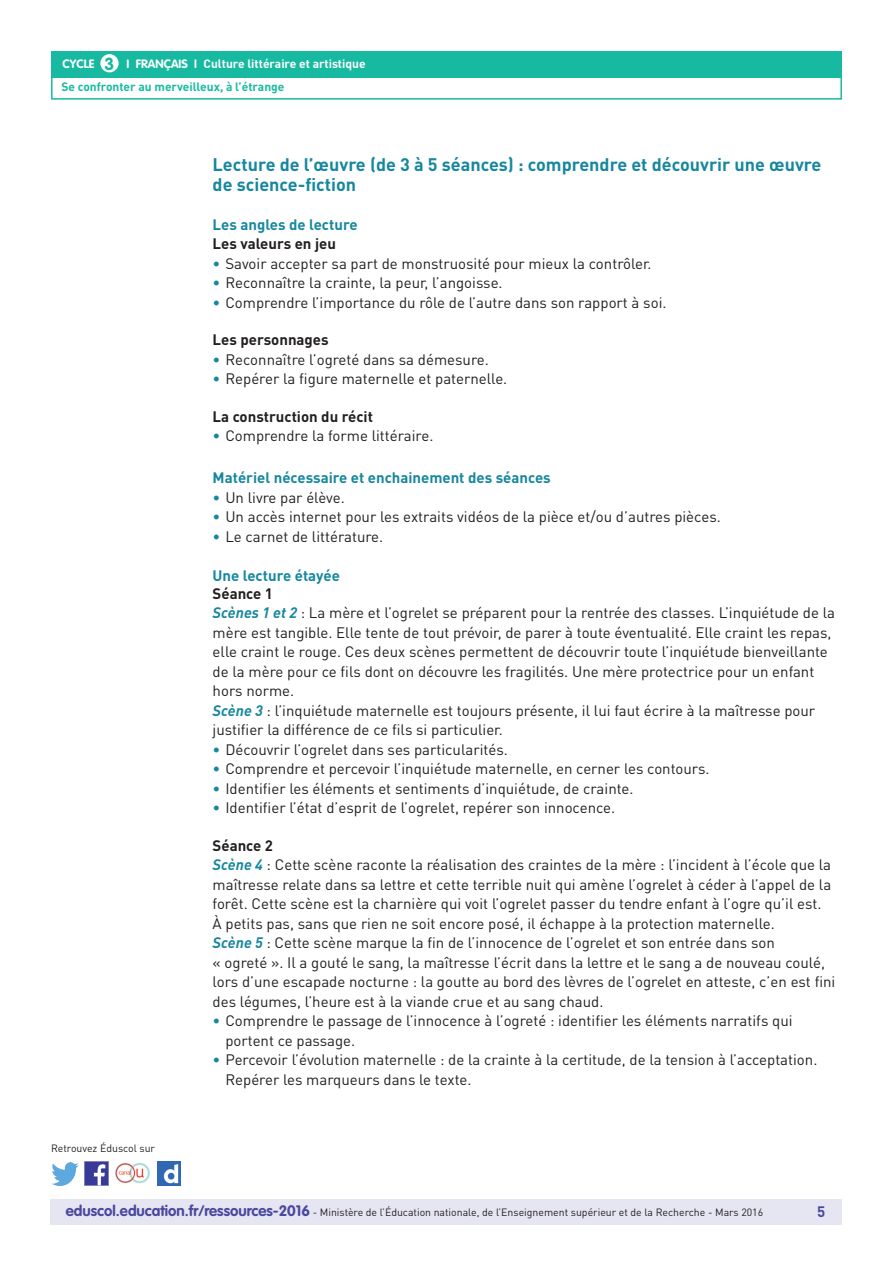
<style>
.page{position:relative;width:893px;height:1263px;background:#fff}
.page>*{position:absolute;margin:0;border:0;box-sizing:border-box;transform-origin:0 0}
.t1{font:700 18px/19.5px "DIN Pro";color:#16879f}
.t2{font:15px/19.5px "DIN Pro";color:#231f20}
.t3{font:700 15px "DIN Pro";letter-spacing:-.005em;color:#16879f}
.t4{font:700 15px "DIN Pro";color:#231f20}
.t5{font:700 15px "DIN Pro";color:#4a489e}
.t6{font:700 12px/23.1px "DIN Pro";color:#17baa1}
.t7{font:10.5px "DIN Pro";color:#231f20}
.s1{font-family:"VAG Rounded Std";color:#fff}
.s2{font-family:"VAG Rounded Std";font-size:17.25px}
.s3{color:#fff}
.s4{color:#16879f}
.s5{font-weight:700}
.s6{font-weight:700;font-style:italic;color:#16879f}
.s7{font-family:"VAG Rounded Std";font-weight:700;font-size:15px;color:#4a489e}
</style>
<div class="page">
<div style="left:50px;top:1199px;width:791px;height:26px;background:#e6e5f2"></div>
<div style="left:51px;top:51px;width:791px;height:27px;background:#17baa1"></div>
<div style="left:100px;top:54px;width:19px;height:18px;background:#fff;border-radius:50%"></div>
<div style="left:51px;top:75px;width:791px;height:25px;border:2px solid #17baa1"></div>
<img style="left:85px;top:1162px;width:23px;height:23px">
<img style="left:51px;top:1163px;width:28px;height:22px">
<img style="left:158px;top:1162px;width:22px;height:23px">
<img style="left:115px;top:1163px;width:35px;height:21px">
<p class="t6" style="left:61px;top:52px;width:306px"><span class="s1">CYCLE</span> <span class="s2">3</span> <span class="s1">I Français I</span> <span class="s3">Culture littéraire et artistique<br></span>Se confronter au merveilleux, à l’étrange</p>
<p class="t7" style="left:51px;top:1141px;width:106px">Retrouvez Éduscol sur</p>
<p class="t1" style="left:213px;top:154px;width:610px">Lecture de l’œuvre (de 3 à 5 séances) : comprendre et découvrir une œuvre de science-fiction</p>
<p class="t3" style="left:213px;top:214px;width:146px">Les angles de lecture</p>
<p class="t4" style="left:213px;top:234px;width:125px">Les valeurs en jeu</p>
<p class="t2" style="left:213px;top:253px;width:441px"><span class="s4">•</span> Savoir accepter sa part de monstruosité pour mieux la contrôler.</p>
<p class="t2" style="left:213px;top:273px;width:292px"><span class="s4">•</span> Reconnaître la crainte, la peur, l’angoisse.</p>
<p class="t2" style="left:213px;top:292px;width:455px"><span class="s4">•</span> Comprendre l’importance du rôle de l’autre dans son rapport à soi.</p>
<p class="t4" style="left:213px;top:330px;width:118px">Les personnages</p>
<p class="t2" style="left:213px;top:349px;width:278px"><span class="s4">•</span> Reconnaître l’ogreté dans sa démesure.</p>
<p class="t2" style="left:213px;top:369px;width:296px"><span class="s4">•</span> Repérer la figure maternelle et paternelle.</p>
<p class="t4" style="left:213px;top:406px;width:162px">La construction du récit</p>
<p class="t2" style="left:213px;top:426px;width:222px"><span class="s4">•</span> Comprendre la forme littéraire.</p>
<p class="t3" style="left:213px;top:468px;width:340px">Matériel nécessaire et enchainement des séances</p>
<p class="t2" style="left:213px;top:487px;width:134px"><span class="s4">•</span> Un livre par élève.</p>
<p class="t2" style="left:213px;top:507px;width:510px"><span class="s4">•</span> Un accès internet pour les extraits vidéos de la pièce et/ou d’autres pièces.</p>
<p class="t2" style="left:213px;top:526px;width:172px"><span class="s4">•</span> Le carnet de littérature.</p>
<p class="t3" style="left:213px;top:565px;width:129px">Une lecture étayée</p>
<p class="t2" style="left:213px;top:583px;width:624px"><span class="s5">Séance 1<br></span><span class="s6">Scènes 1 et 2</span> : La mère et l’ogrelet se préparent pour la rentrée des classes. L’inquiétude de la mère est tangible. Elle tente de tout prévoir, de parer à toute éventualité. Elle craint les repas, elle craint le rouge. Ces deux scènes permettent de découvrir toute l’inquiétude bienveillante de la mère pour ce fils dont on découvre les fragilités. Une mère protectrice pour un enfant hors norme.<br><span class="s6">Scène 3</span> : l’inquiétude maternelle est toujours présente, il lui faut écrire à la maîtresse pour justifier la différence de ce fils si particulier.</p>
<p class="t2" style="left:213px;top:739px;width:297px"><span class="s4">•</span> Découvrir l’ogrelet dans ses particularités.</p>
<p class="t2" style="left:213px;top:759px;width:498px"><span class="s4">•</span> Comprendre et percevoir l’inquiétude maternelle, en cerner les contours.</p>
<p class="t2" style="left:213px;top:778px;width:422px"><span class="s4">•</span> Identifier les éléments et sentiments d’inquiétude, de crainte.</p>
<p class="t2" style="left:213px;top:798px;width:404px"><span class="s4">•</span> Identifier l’état d’esprit de l’ogrelet, repérer son innocence.</p>
<p class="t2" style="left:213px;top:835px;width:624px"><span class="s5">Séance 2<br></span><span class="s6">Scène 4</span> : Cette scène raconte la réalisation des craintes de la mère : l’incident à l’école que la maîtresse relate dans sa lettre et cette terrible nuit qui amène l’ogrelet à céder à l’appel de la forêt. Cette scène est la charnière qui voit l’ogrelet passer du tendre enfant à l’ogre qu’il est.<br>À petits pas, sans que rien ne soit encore posé, il échappe à la protection maternelle.<br><span class="s6">Scène 5</span> : Cette scène marque la fin de l’innocence de l’ogrelet et son entrée dans son<br>« ogreté ». Il a gouté le sang, la maîtresse l’écrit dans la lettre et le sang a de nouveau coulé, lors d’une escapade nocturne : la goutte au bord des lèvres de l’ogrelet en atteste, c’en est fini des légumes, l’heure est à la viande crue et au sang chaud.</p>
<p class="t2" style="left:225px;top:1011px;width:569px;text-indent:-13px"><span class="s4">•</span> Comprendre le passage de l’innocence à l’ogreté : identifier les éléments narratifs qui portent ce passage.</p>
<p class="t2" style="left:225px;top:1050px;width:593px;text-indent:-13px"><span class="s4">•</span> Percevoir l’évolution maternelle : de la crainte à la certitude, de la tension à l’acceptation.<br>Repérer les marqueurs dans le texte.</p>
<p class="t7" style="left:66px;top:1205px;width:699px"><span class="s7">eduscol.education.fr/ressources-2016</span> - Ministère de l’Éducation nationale, de l’Enseignement supérieur et de la Recherche - Mars 2016</p>
<p class="t5" style="left:817px;top:1201px;width:10px">5</p>
</div>
